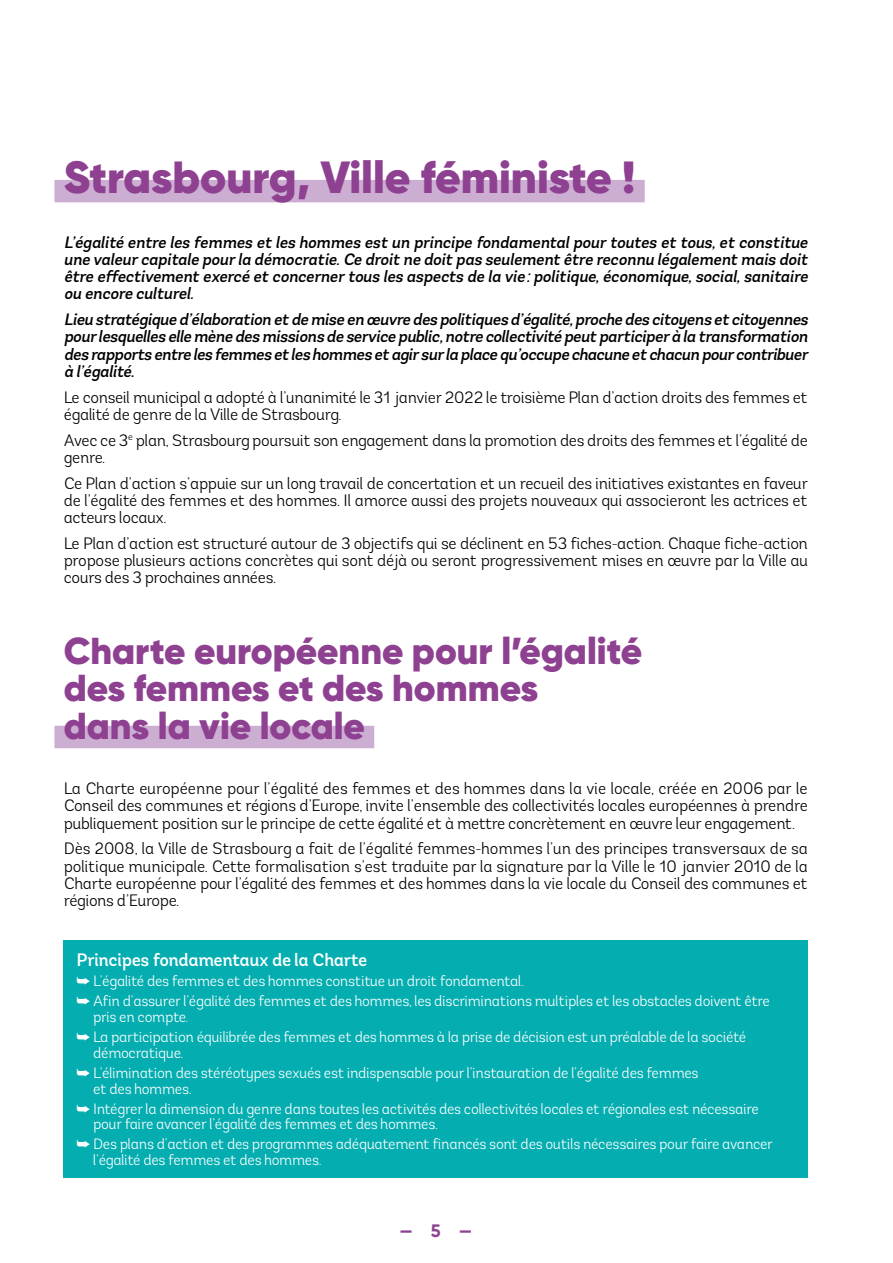
<style>
.page{position:relative;width:893px;height:1263px;background:#fff}
.page>*{position:absolute;margin:0;border:0;box-sizing:border-box;transform-origin:0 0}
.t1{font:900 45px "Gilroy";color:#8e4091}
.t2{font:900 37.5px/37.5px "Gilroy";color:#8e4091}
.t3{font:500 18px "Andes";letter-spacing:-.025em;color:#fff}
.t4{font:700 18px "Gilroy";color:#8e4091}
.t5{font:300 16.5px/17.2px "Andes";letter-spacing:-.02em;color:#000;text-align:justify}
.t6{font:italic 500 16.5px/17.2px "Andes";color:#000;text-align:justify}
.t7{font:300 15px/20px "Andes";letter-spacing:-.02em;color:#fff}
</style>
<div class="page">
<div style="left:54px;top:180px;width:591px;height:22px;background:#cdaed3"></div>
<div style="left:54px;top:726px;width:320px;height:22px;background:#cdaed3"></div>
<div style="left:64px;top:940px;width:744px;height:238px;background:#03adb0"></div>
<h1 class="t1" style="left:64px;top:148px;width:573px">Strasbourg, Ville féministe !</h1>
<p class="t6" style="left:64px;top:233px;width:749px">L’égalité entre les femmes et les hommes est un principe fondamentalpourtoutes et tous,et constitue une valeurcapitale pourla démocratie.Ce droit ne doit pas seulement être reconnu légalement mais doit être effectivement exercé et concernertous les aspects de la vie:politique,économique,social,sanitaire ou encore culturel.</p>
<p class="t6" style="left:64px;top:311px;width:749px">Lieu stratégique d’élaboration etde mise en œuvre des politiques d’égalité,proche des citoyens etcitoyennes pourlesquelles elle mène des missions de service public,notre collectivité peutparticiperà la transformation desrapportsentre lesfemmesetleshommesetagirsurla place qu’occupe chacune etchacun pourcontribuer à l’égalité.</p>
<p class="t5" style="left:64px;top:388px;width:746px">Le conseil municipal a adopté à l’unanimité le 31 janvier 2022 le troisième Plan d’action droits des femmes et égalité de genre de la Ville de Strasbourg.</p>
<p class="t5" style="left:64px;top:431px;width:746px">Avec ce 3<sup>e</sup> plan, Strasbourg poursuit son engagement dans la promotion des droits des femmes et l’égalité de genre.</p>
<p class="t5" style="left:64px;top:474px;width:746px">Ce Plan d’action s’appuie sur un long travail de concertation et un recueil des initiatives existantes en faveur de l’égalité des femmes et des hommes. Il amorce aussi des projets nouveaux qui associeront les actrices et acteurs locaux.</p>
<p class="t5" style="left:64px;top:535px;width:746px">Le Plan d’action est structuré autour de 3 objectifs qui se déclinent en 53 fiches-action. Chaque fiche-action propose plusieurs actions concrètes qui sont déjà ou seront progressivement mises en œuvre par la Ville au cours des 3 prochaines années.</p>
<h2 class="t2" style="left:64px;top:631px;width:580px">Charte européenne pour l’égalité des femmes et des hommes<br>dans la vie locale</h2>
<p class="t5" style="left:64px;top:780px;width:746px">La Charte européenne pour l’égalité des femmes et des hommes dans la vie locale, créée en 2006 par le Conseil des communes et régions d’Europe, invite l’ensemble des collectivités locales européennes à prendre publiquement position sur le principe de cette égalité et à mettre concrètement en œuvre leur engagement.</p>
<p class="t5" style="left:64px;top:840px;width:746px">Dès 2008, la Ville de Strasbourg a fait de l’égalité femmes-hommes l’un des principes transversaux de sa politique municipale. Cette formalisation s’est traduite par la signature par la Ville le 10 janvier 2010 de la Charte européenne pour l’égalité des femmes et des hommes dans la vie locale du Conseil des communes et régions d’Europe.</p>
<p class="t3" style="left:77px;top:949px;width:293px">Principes fondamentaux de la Charte</p>
<p class="t7" style="left:77px;top:971px;width:695px">➥ L’égalité des femmes et des hommes constitue un droit fondamental.<br>➥ Afin d’assurer l’égalité des femmes et des hommes, les discriminations multiples et les obstacles doivent être</p>
<p class="t7" style="left:77px;top:1007px;width:671px;text-indent:17px">pris en compte.<br>➥ La participation équilibrée des femmes et des hommes à la prise de décision est un préalable de la société</p>
<p class="t7" style="left:77px;top:1043px;width:624px;text-indent:17px">démocratique.<br>➥ L’élimination des stéréotypes sexués est indispensable pour l’instauration de l’égalité des femmes</p>
<p class="t7" style="left:77px;top:1078px;width:684px;text-indent:17px">et des hommes.<br>➥ Intégrer la dimension du genre dans toutes les activités des collectivités locales et régionales est nécessaire</p>
<p class="t7" style="left:77px;top:1114px;width:698px;text-indent:17px">pour faire avancer l’égalité des femmes et des hommes.<br>➥ Des plans d’action et des programmes adéquatement financés sont des outils nécessaires pour faire avancer</p>
<p class="t7" style="left:93px;top:1150px;width:230px">l’égalité des femmes et des hommes.</p>
<p class="t4" style="left:399px;top:1219px;width:74px">— 5 —</p>
</div>
